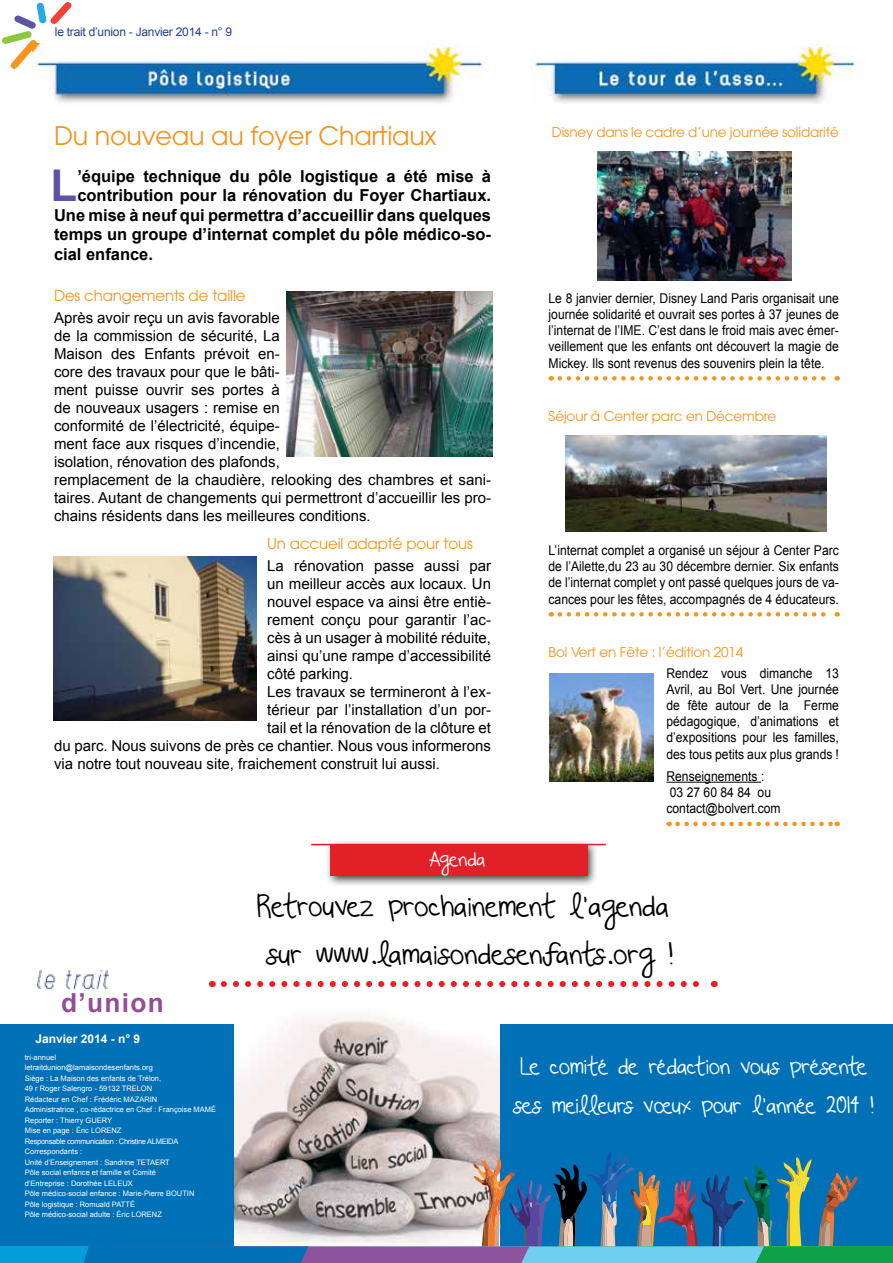
<style>
.page{position:relative;width:893px;height:1263px;background:#fff}
.page>*{position:absolute;margin:0;border:0;box-sizing:border-box;transform-origin:0 0}
.t1{font:700 43.8px "Arial";color:#5d53a3}
.t2{font:28.2px/48.2px "Beautiful Every Time";color:#000;text-align:center}
.t3{font:700 26.25px "Arial";letter-spacing:.05em;color:#944d96}
.t4{font:25.5px "ITC Avant Garde Pro";letter-spacing:-.01em;color:#f19420}
.t5{font:21.75px/38.8px "Beautiful Every Time";letter-spacing:-.01em;color:#fff;text-align:center}
.t6{font:19.2px "Beautiful Every Time";color:#fff}
.t7{font:700 16.5px "Arial";color:#000}
.t8{font:15px/18px "Arial";color:#000}
.t9{font:15px "ITC Avant Garde Pro";letter-spacing:-.01em;color:#f19420}
.t10{font:13.5px/16.2px "Arial";color:#000;text-align:justify;scale:.9 1}
.t11{font:13.5px "ITC Avant Garde Pro";letter-spacing:-.01em;color:#f19420}
.t12{font:12px "Arial";letter-spacing:-.02em;color:#25408f}
.t13{font:700 12px "Arial";color:#fff}
.t14{font:7.5px/10.5px "Arial";color:#fff}
</style>
<div class="page">
<img style="left:46px;top:60px;width:311px;height:43px">
<img style="left:357px;top:44px;width:129px;height:59px">
<img style="left:531px;top:61px;width:58px;height:42px">
<img style="left:791px;top:44px;width:65px;height:59px">
<img style="left:589px;top:61px;width:202px;height:42px">
<svg style="left:560px;top:376px;width:278px;height:5px"></svg>
<svg style="left:560px;top:612px;width:278px;height:5px"></svg>
<hr style="left:666px;top:782px;width:95px;height:1px;background:#000">
<svg style="left:677px;top:822px;width:161px;height:4px"></svg>
<img style="left:550px;top:674px;width:104px;height:108px">
<div style="left:234px;top:1024px;width:659px;height:227px;background:#0071b7"></div>
<img style="left:234px;top:1017px;width:266px;height:134px">
<div style="left:0;top:1025px;width:234px;height:238px;background:#0071b7"></div>
<svg style="left:0;top:1151px;width:893px;height:112px"></svg>
<svg style="left:2px;top:2px;width:70px;height:67px"></svg>
<img style="left:37px;top:970px;width:72px;height:20px">
<img style="left:54px;top:556px;width:202px;height:164px">
<img style="left:286px;top:292px;width:206px;height:165px">
<img style="left:598px;top:151px;width:193px;height:130px">
<svg style="left:224px;top:981px;width:475px;height:6px"></svg>
<div style="left:325px;top:839px;width:273px;height:48px;background:#000;opacity:.75"></div>
<div style="left:330px;top:844px;width:257px;height:32px;background:#e22027"></div>
<hr style="left:311px;top:844px;width:295px;height:1px;background:#e22027">
<img style="left:565px;top:436px;width:261px;height:95px">
<p class="t12" style="left:55px;top:24px;width:179px">le trait d’union - Janvier 2014 - n° 9</p>
<h3 class="t4" style="left:54px;top:120px;width:384px">Du nouveau au foyer Chartiaux</h3>
<h1 class="t1" style="left:51px;top:157px;width:28px">L</h1>
<p class="t7" style="left:77px;top:165px;width:415px">’équipe technique du pôle logistique a été mise à</p>
<p class="t7" style="left:77px;top:185px;width:415px">contribution pour la rénovation du Foyer Chartiaux.</p>
<p class="t7" style="left:54px;top:204px;width:439px">Une mise à neuf qui permettra d’accueillir dans quelques</p>
<p class="t7" style="left:54px;top:224px;width:439px">temps un groupe d’internat complet du pôle médico-so-</p>
<p class="t7" style="left:54px;top:243px;width:101px">cial enfance.</p>
<p class="t9" style="left:54px;top:286px;width:193px">Des changements de taille</p>
<p class="t8" style="left:54px;top:309px;width:439px">Après avoir reçu un avis favorable<br>de la commission de sécurité, La<br>Maison des Enfants prévoit en-<br>core des travaux pour que le bâti-<br>ment puisse ouvrir ses portes à<br>de nouveaux usagers : remise en<br>conformité de l’électricité, équipe-<br>ment face aux risques d’incendie,<br>isolation, rénovation des plafonds,<br>remplacement de la chaudière, relooking des chambres et sani&shy;taires. Autant de changements qui permettront d’accueillir les pro&shy;chains résidents dans les meilleures conditions.</p>
<p class="t9" style="left:267px;top:534px;width:207px">Un accueil adapté pour tous</p>
<p class="t8" style="left:267px;top:557px;width:225px">La rénovation passe aussi par</p>
<p class="t8" style="left:267px;top:575px;width:225px">un meilleur accès aux locaux. Un</p>
<p class="t8" style="left:267px;top:593px;width:225px">nouvel espace va ainsi être entiè-</p>
<p class="t8" style="left:267px;top:611px;width:225px">rement conçu pour garantir l’ac-</p>
<p class="t8" style="left:267px;top:629px;width:225px">cès à un usager à mobilité réduite,</p>
<p class="t8" style="left:267px;top:647px;width:225px">ainsi qu’une rampe d’accessibilité</p>
<p class="t8" style="left:267px;top:665px;width:87px">côté parking.</p>
<p class="t8" style="left:267px;top:683px;width:225px">Les travaux se termineront à l’ex-</p>
<p class="t8" style="left:267px;top:701px;width:225px">térieur par l’installation d’un por-</p>
<p class="t8" style="left:267px;top:719px;width:225px">tail et la rénovation de la clôture et</p>
<p class="t8" style="left:54px;top:737px;width:439px">du parc. Nous suivons de près ce chantier. Nous vous informerons</p>
<p class="t8" style="left:54px;top:755px;width:388px">via notre tout nouveau site, fraichement construit lui aussi.</p>
<p class="t6" style="left:429px;top:848px;width:58px">Agenda</p>
<p class="t11" style="left:552px;top:123px;width:289px">Disney dans le cadre d’une journée solidarité</p>
<p class="t10" style="left:549px;top:290px;width:324px">Le 8 janvier dernier, Disney Land Paris organisait une journée solidarité et ouvrait ses portes à 37 jeunes de l’internat de l’IME. C’est dans le froid mais avec émer&shy;veillement que les enfants ont découvert la magie de Mickey. Ils sont revenus des souvenirs plein la tête.</p>
<p class="t11" style="left:549px;top:408px;width:229px">Séjour à Center parc en Décembre</p>
<p class="t10" style="left:549px;top:542px;width:324px">L’internat complet a organisé un séjour à Center Parc de l’Ailette,du 23 au 30 décembre dernier. Six enfants de l’internat complet y ont passé quelques jours de va&shy;cances pour les fêtes, accompagnés de 4 éducateurs.</p>
<p class="t11" style="left:549px;top:644px;width:196px">Bol Vert en Fête : l’édition 2014</p>
<p class="t10" style="left:666px;top:665px;width:193px">Rendez vous dimanche 13<br>Avril, au Bol Vert. Une journée de fête autour de la Ferme pédagogique, d’animations et d’expositions pour les familles, des tous petits aux plus grands !</p>
<p class="t10" style="left:666px;top:768px;width:128px;text-align:left">Renseignements :<br>03 27 60 84 84 ou contact@bolvert.com</p>
<h3 class="t3" style="left:61px;top:985px;width:104px">d’union</h3>
<p class="t13" style="left:35px;top:1031px;width:106px">Janvier 2014 - n° 9</p>
<p class="t14" style="left:25px;top:1052px;width:193px">tri-annuel<br>letraitdunion@lamaisondesenfants.org<br>Siège : La Maison des enfants de Trélon,<br>49 r Roger Salengro - 59132 TRELON<br>Rédacteur en Chef : Frédéric MAZARIN<br>Administratrice , co-rédactrice en Chef : Françoise MAMÉ Reporter : Thierry GUERY<br>Mise en page : Éric LORENZ<br>Responsable communication : Christine ALMEIDA Correspondants :<br>Unité d’Enseignement : Sandrine TETAERT<br>Pôle social enfance et famille et Comité<br>d’Entreprise : Dorothée LELEUX<br>Pôle médico-social enfance : Marie-Pierre BOUTIN<br>Pôle logistique : Romuald PATTÉ<br>Pôle médico-social adulte : Éric LORENZ</p>
<h2 class="t2" style="left:257px;top:882px;width:418px">Retrouvez prochainement l’agenda sur www.lamaisondesenfants.org !</h2>
<h3 class="t5" style="left:513px;top:1047px;width:363px">Le comité de rédaction vous présente ses meilleurs vœux pour l’année 2014 !</h3>
</div>
